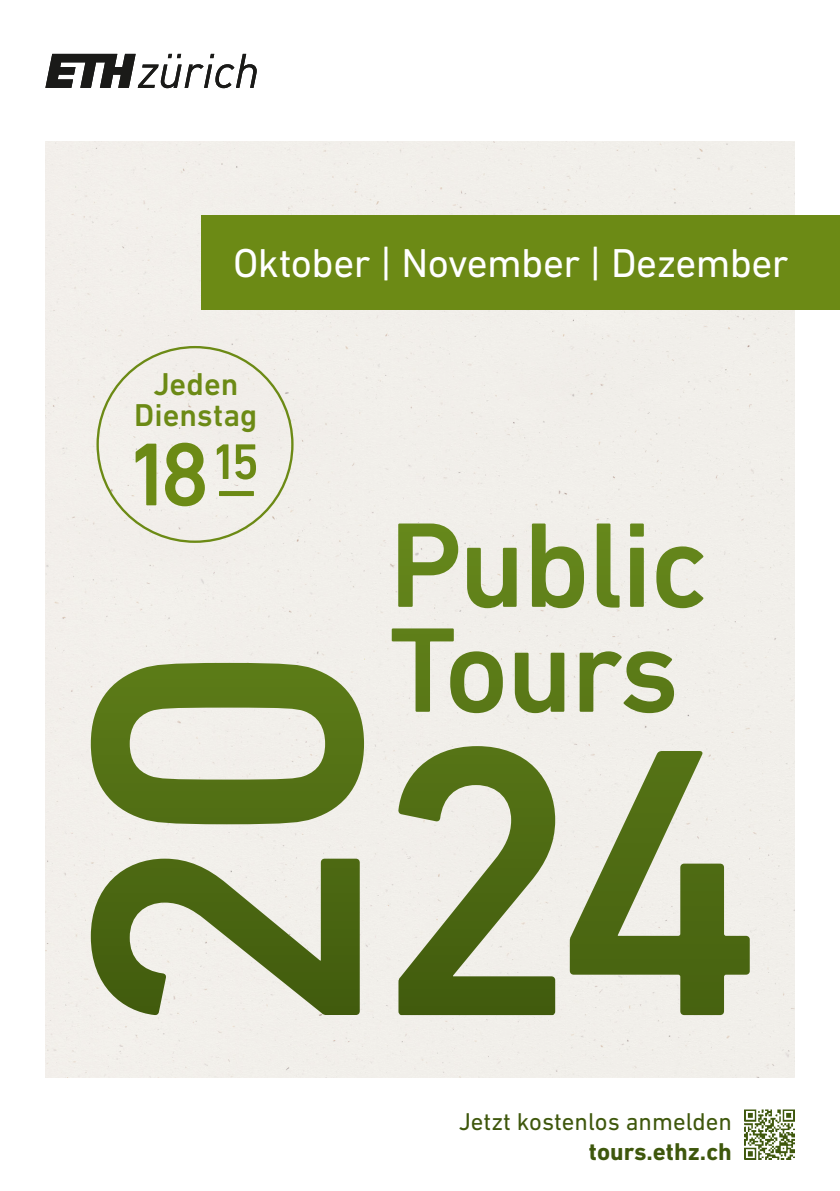
<style>
.page{position:relative;width:840px;height:1191px;background:#fff}
.page>*{position:absolute;margin:0;border:0;box-sizing:border-box;transform-origin:0 0}
.t1{font:500 90.6px "DIN Next W1 G";color:#6c8a15}
.t2{font:41px "DIN Next W1 G";letter-spacing:-.015em;color:#fff}
.t3{font:500 32.2px "DIN Next W1 G";color:#6c8a15}
.t4{font:24.8px "DIN Next W1 G";color:#3e570c}
.t5{font:700 24.8px "DIN Next W1 G";color:#3e570c}
</style>
<div class="page">
<img style="left:45px;top:142px;width:749px;height:935px">
<svg style="left:391px;top:523px;width:312px;height:190px"></svg>
<svg style="left:569px;top:751px;width:180px;height:264px"></svg>
<img style="left:744px;top:1110px;width:50px;height:49px">
<svg style="left:45px;top:54px;width:211px;height:34px"></svg>
<div style="left:201px;top:215px;width:638px;height:95px;background:#6c8a15"></div>
<div style="left:219px;top:491px;width:35px;height:5px;background:#6c8a15"></div>
<p class="t2" style="left:233px;top:239px;width:557px">Oktober | November | Dezember</p>
<p class="t3" style="left:153px;top:366px;width:86px">Jeden</p>
<p class="t3" style="left:134px;top:396px;width:125px">Dienstag</p>
<p class="t1" style="left:124px;top:422px;width:137px">18<sup>15</sup></p>
<p class="t4" style="left:458px;top:1107px;width:274px">Jetzt kostenlos anmelden</p>
<p class="t5" style="left:588px;top:1136px;width:144px">tours.ethz.ch</p>
</div>
